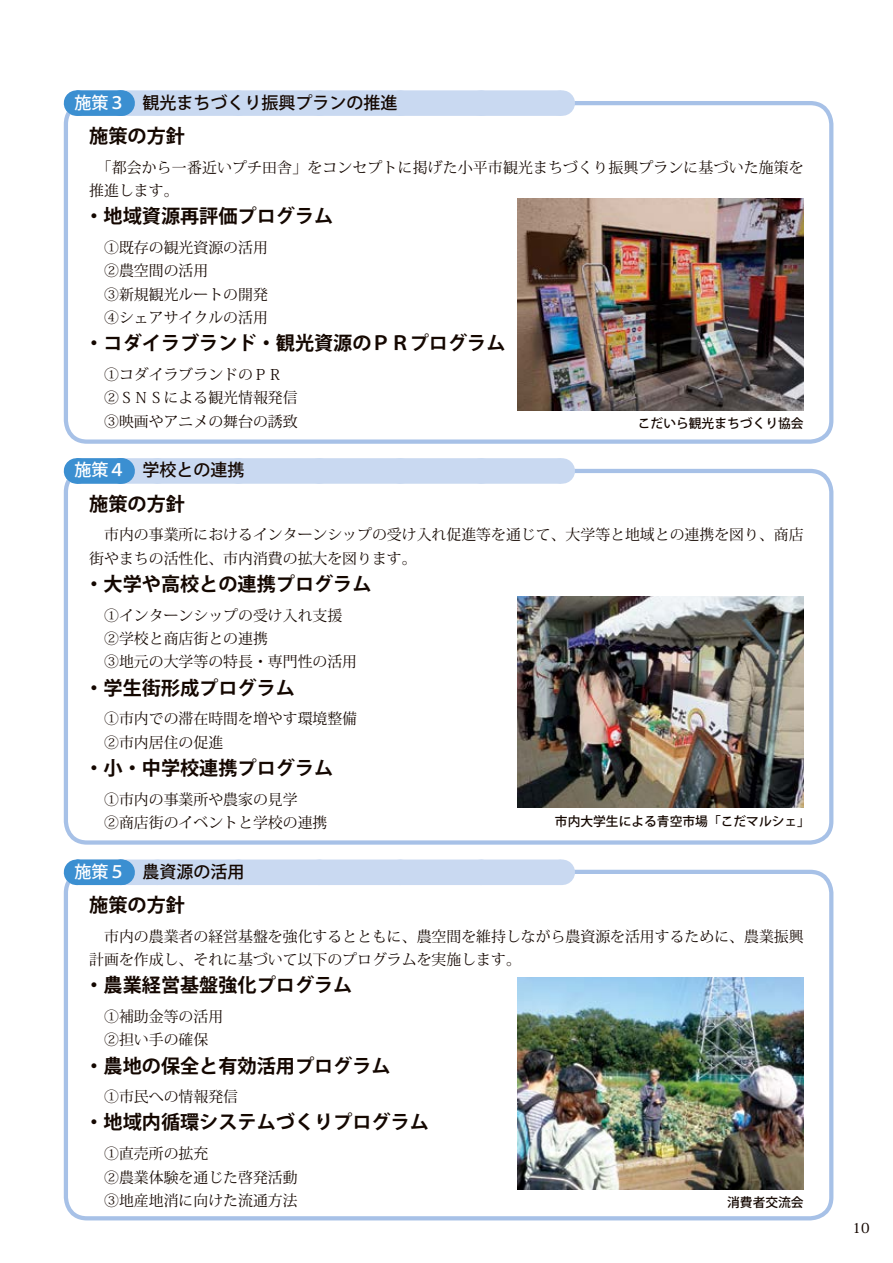
<style>
.page{position:relative;width:893px;height:1263px;background:#fff}
.page>*{position:absolute;margin:0;border:0;box-sizing:border-box;transform-origin:0 0}
.t1{font:700 19.2px "Koz Go Pro";color:#140700}
.t2{font:500 16.95px "Koz Go Pro";color:#140700}
.t3{font:14.85px/23.4px "Koz Min Pro";color:#140700}
.t4{font:500 13.8px "Koz Min Pro";color:#140700}
.t5{font:500 12.75px "Koz Go Pro";color:#140700}
.s1{color:#fff}
</style>
<div class="page">
<div style="left:64px;top:101px;width:769px;height:343px;border:4px solid #a7c1e7;border-radius:21px"></div>
<div style="left:64px;top:469px;width:769px;height:376px;border:4px solid #a7c1e7;border-radius:21px"></div>
<div style="left:64px;top:870px;width:769px;height:350px;border:4px solid #a7c1e7;border-radius:21px"></div>
<div style="left:77px;top:90px;width:484px;height:26px;background:#c9d9f1"></div>
<svg style="left:159px;top:90px;width:362px;height:1px"></svg>
<svg style="left:561px;top:90px;width:1px;height:26px"></svg>
<div style="left:77px;top:90px;width:44px;height:26px;background:#3b8fd1"></div>
<svg style="left:99px;top:90px;width:23px;height:26px"></svg>
<div style="left:77px;top:458px;width:484px;height:26px;background:#c9d9f1"></div>
<svg style="left:161px;top:458px;width:360px;height:26px"></svg>
<svg style="left:561px;top:458px;width:1px;height:26px"></svg>
<div style="left:77px;top:458px;width:44px;height:26px;background:#3b8fd1"></div>
<svg style="left:99px;top:458px;width:23px;height:26px"></svg>
<div style="left:77px;top:859px;width:484px;height:26px;background:#c9d9f1"></div>
<svg style="left:157px;top:859px;width:364px;height:1px"></svg>
<svg style="left:561px;top:859px;width:1px;height:26px"></svg>
<div style="left:77px;top:859px;width:44px;height:26px;background:#3b8fd1"></div>
<svg style="left:99px;top:859px;width:23px;height:26px"></svg>
<img style="left:517px;top:198px;width:287px;height:212px">
<img style="left:517px;top:596px;width:287px;height:212px">
<img style="left:517px;top:978px;width:287px;height:211px">
<p class="t2" style="left:74px;top:91px;width:325px"><span class="s1">施策３</span>　観光まちづくり振興プランの推進</p>
<p class="t1" style="left:89px;top:123px;width:97px">施策の方針</p>
<p class="t3" style="left:89px;top:155px;width:716px;text-indent:7px">「都会から一番近いプチ田舎」をコンセプトに掲げた小平市観光まちづくり振興プランに基づいた施策を推進します。</p>
<p class="t1" style="left:85px;top:204px;width:250px">・地域資源再評価プログラム</p>
<p class="t3" style="left:104px;top:235px;width:165px">①既存の観光資源の活用<br>②農空間の活用<br>③新規観光ルートの開発<br>④シェアサイクルの活用</p>
<p class="t1" style="left:85px;top:331px;width:422px">・コダイラブランド・観光資源のＰＲプログラム</p>
<p class="t3" style="left:104px;top:362px;width:195px">①コダイラブランドのＰＲ<br>②ＳＮＳによる観光情報発信<br>③映画やアニメの舞台の誘致</p>
<p class="t2" style="left:74px;top:459px;width:172px"><span class="s1">施策４</span>　学校との連携</p>
<p class="t1" style="left:89px;top:491px;width:97px">施策の方針</p>
<p class="t3" style="left:89px;top:523px;width:716px;text-indent:15px">市内の事業所におけるインターンシップの受け入れ促進等を通じて、大学等と地域との連携を図り、商店街やまちの活性化、市内消費の拡大を図ります。</p>
<p class="t1" style="left:85px;top:571px;width:289px">・大学や高校との連携プログラム</p>
<p class="t3" style="left:104px;top:603px;width:254px">①インターンシップの受け入れ支援<br>②学校と商店街との連携<br>③地元の大学等の特長・専門性の活用</p>
<p class="t1" style="left:85px;top:675px;width:212px">・学生街形成プログラム</p>
<p class="t3" style="left:104px;top:707px;width:254px">①市内での滞在時間を増やす環境整備<br>②市内居住の促進</p>
<p class="t1" style="left:85px;top:755px;width:250px">・小・中学校連携プログラム</p>
<p class="t3" style="left:104px;top:787px;width:225px">①市内の事業所や農家の見学<br>②商店街のイベントと学校の連携</p>
<p class="t2" style="left:74px;top:860px;width:172px"><span class="s1">施策５</span>　農資源の活用</p>
<p class="t1" style="left:89px;top:892px;width:97px">施策の方針</p>
<p class="t3" style="left:89px;top:924px;width:716px;text-indent:15px">市内の農業者の経営基盤を強化するとともに、農空間を維持しながら農資源を活用するために、農業振興計画を作成し、それに基づいて以下のプログラムを実施します。</p>
<p class="t1" style="left:85px;top:973px;width:269px">・農業経営基盤強化プログラム</p>
<p class="t3" style="left:104px;top:1004px;width:121px">①補助金等の活用<br>②担い手の確保</p>
<p class="t1" style="left:85px;top:1053px;width:308px">・農地の保全と有効活用プログラム</p>
<p class="t3" style="left:104px;top:1084px;width:135px">①市民への情報発信</p>
<p class="t1" style="left:85px;top:1110px;width:346px">・地域内循環システムづくりプログラム</p>
<p class="t3" style="left:104px;top:1141px;width:195px">①直売所の拡充<br>②農業体験を通じた啓発活動<br>③地産地消に向けた流通方法</p>
<p class="t5" style="left:638px;top:415px;width:167px">こだいら観光まちづくり協会</p>
<p class="t5" style="left:555px;top:813px;width:257px">市内大学生による青空市場「こだマルシェ」</p>
<p class="t5" style="left:727px;top:1194px;width:78px">消費者交流会</p>
<p class="t4" style="left:852px;top:1218px;width:19px">10</p>
</div>
